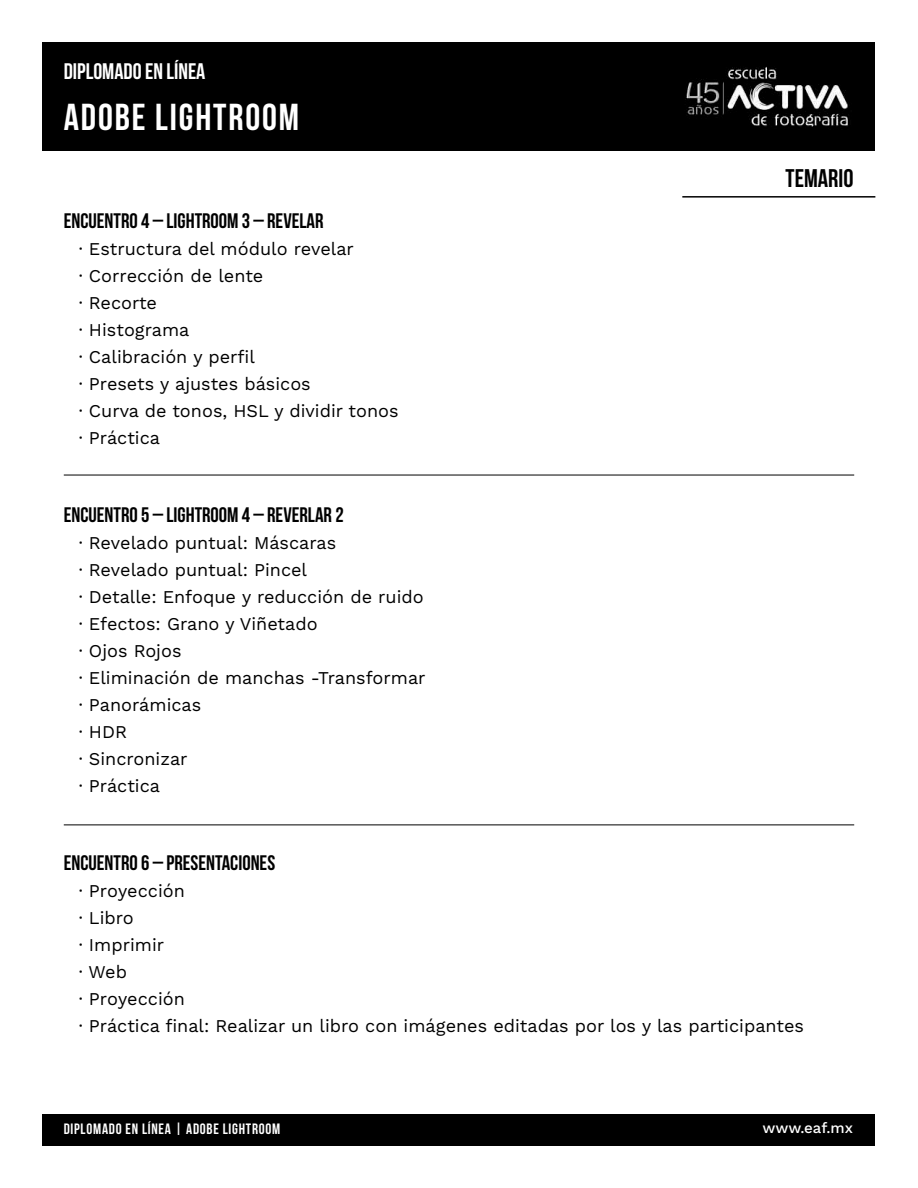
<style>
.page{position:relative;width:918px;height:1188px;background:#fff}
.page>*{position:absolute;margin:0;border:0;box-sizing:border-box;transform-origin:0 0}
.t1{font:37.5px "Bebas Neue";letter-spacing:.05em;color:#fff}
.t2{font:25.5px "Bebas Neue";color:#000}
.t3{font:22.5px "Bebas Neue";color:#fff}
.t4{font:21px "Bebas Neue";color:#000}
.t5{font:18px/27px "Work Sans";color:#000}
.t6{font:15px "Bebas Neue";letter-spacing:.05em;color:#fff}
.t7{font:500 15px "Work Sans";color:#fff}
</style>
<div class="page">
<hr style="left:64px;top:475px;width:790px;height:1px;background:#000">
<hr style="left:64px;top:825px;width:790px;height:1px;background:#000">
<div style="left:43px;top:43px;width:832px;height:108px;background:#000"></div>
<img style="left:685px;top:66px;width:163px;height:61px">
<hr style="left:682px;top:196px;width:193px;height:2px;background:#000">
<div style="left:43px;top:1114px;width:832px;height:32px;background:#000"></div>
<p class="t3" style="left:64px;top:59px;width:143px">DIPLOMADO EN LÍNEA</p>
<h1 class="t1" style="left:64px;top:97px;width:237px">ADOBE LIGHTROOM</h1>
<p class="t4" style="left:64px;top:209px;width:261px">ENCUENTRO 4 – LIGHTROOM 3 – REVELAR</p>
<p class="t5" style="left:79px;top:236px;width:321px">· Estructura del módulo revelar<br>· Corrección de lente<br>· Recorte<br>· Histograma<br>· Calibración y perfil<br>· Presets y ajustes básicos<br>· Curva de tonos, HSL y dividir tonos · Práctica</p>
<p class="t4" style="left:64px;top:503px;width:281px">ENCUENTRO 5 – LIGHTROOM 4 – REVERLAR 2</p>
<p class="t5" style="left:79px;top:530px;width:348px">· Revelado puntual: Máscaras<br>· Revelado puntual: Pincel<br>· Detalle: Enfoque y reducción de ruido · Efectos: Grano y Viñetado<br>· Ojos Rojos<br>· Eliminación de manchas -Transformar · Panorámicas<br>· HDR<br>· Sincronizar<br>· Práctica</p>
<h2 class="t2" style="left:786px;top:164px;width:69px">TEMARIO</h2>
<p class="t4" style="left:64px;top:851px;width:213px">ENCUENTRO 6 – PRESENTACIONES</p>
<p class="t5" style="left:79px;top:878px;width:727px">· Proyección<br>· Libro<br>· Imprimir<br>· Web<br>· Proyección<br>· Práctica final: Realizar un libro con imágenes editadas por los y las participantes</p>
<p class="t6" style="left:64px;top:1121px;width:218px">DIPLOMADO EN LÍNEA | ADOBE LIGHTROOM</p>
<p class="t7" style="left:762px;top:1119px;width:92px">www.eaf.mx</p>
</div>
